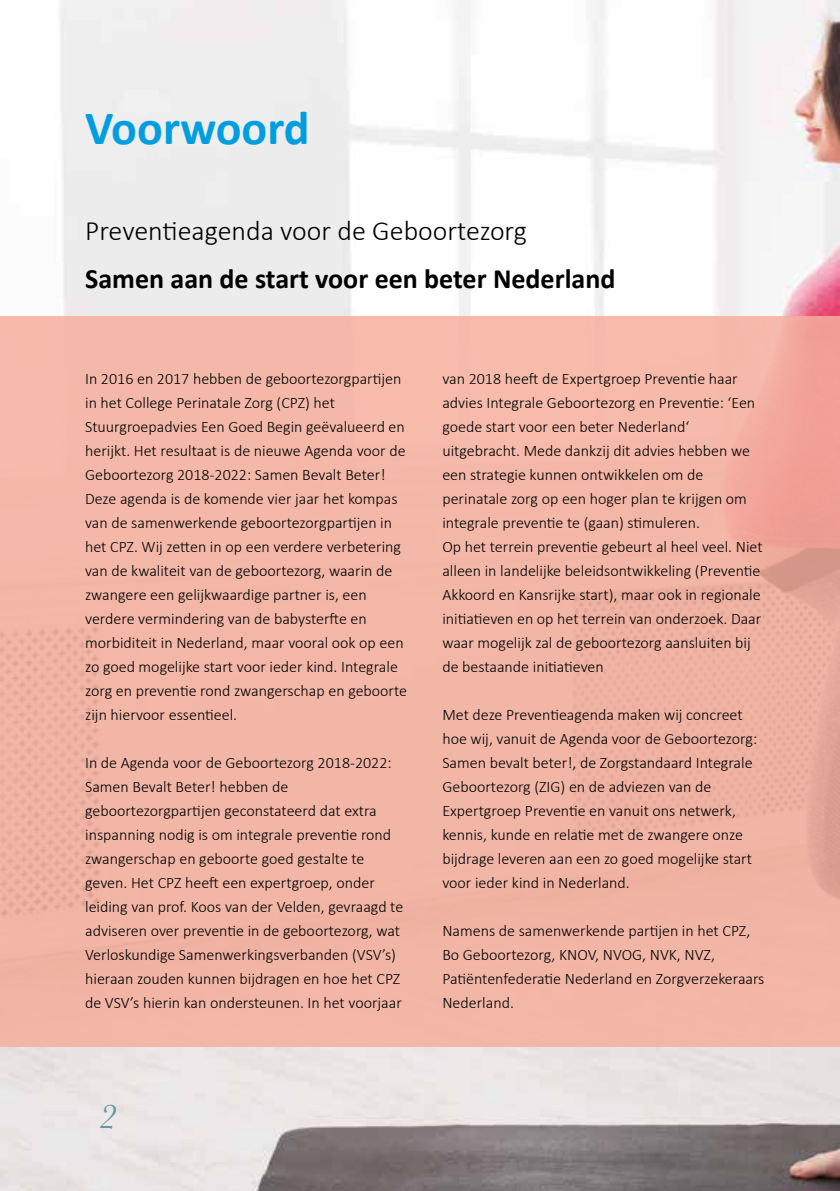
<style>
.page{position:relative;width:840px;height:1191px;background:#fff}
.page>*{position:absolute;margin:0;border:0;box-sizing:border-box;transform-origin:0 0}
.t1{font:700 48px "Calibri";color:#009ee0}
.t2{font:italic 35.4px "Baskerville";color:#6498a7}
.t3{font:700 28px "Calibri";color:#000}
.t4{font:300 28px "Calibri";color:#000}
.t5{font:300 16px/24px "Calibri";color:#000}
</style>
<div class="page">
<img style="left:0;top:0;width:839px;height:1191px">
<div style="left:0;top:316px;width:839px;height:731px;background:#f2b6a7"></div>
<h1 class="t1" style="left:85px;top:97px;width:226px">Voorwoord</h1>
<h3 class="t4" style="left:85px;top:213px;width:443px">Preventieagenda voor de Geboortezorg</h3>
<h3 class="t3" style="left:85px;top:261px;width:531px">Samen aan de start voor een beter Nederland</h3>
<p class="t5" style="left:85px;top:366px;width:323px">In 2016 en 2017 hebben de geboortezorgpartijen in het College Perinatale Zorg (CPZ) het Stuurgroepadvies Een Goed Begin geëvalueerd en herijkt. Het resultaat is de nieuwe Agenda voor de Geboortezorg 2018-2022: Samen Bevalt Beter!<br>Deze agenda is de komende vier jaar het kompas van de samenwerkende geboortezorgpartijen in het CPZ. Wij zetten in op een verdere verbetering van de kwaliteit van de geboortezorg, waarin de zwangere een gelijkwaardige partner is, een verdere vermindering van de babysterfte en morbiditeit in Nederland, maar vooral ook op een zo goed mogelijke start voor ieder kind. Integrale zorg en preventie rond zwangerschap en geboorte zijn hiervoor essentieel.</p>
<p class="t5" style="left:85px;top:750px;width:319px">In de Agenda voor de Geboortezorg 2018-2022:<br>Samen Bevalt Beter! hebben de geboortezorgpartijen geconstateerd dat extra inspanning nodig is om integrale preventie rond zwangerschap en geboorte goed gestalte te geven. Het CPZ heeft een expertgroep, onder leiding van prof. Koos van der Velden, gevraagd te adviseren over preventie in de geboortezorg, wat Verloskundige Samenwerkingsverbanden (VSV’s) hieraan zouden kunnen bijdragen en hoe het CPZ de VSV’s hierin kan ondersteunen. In het voorjaar</p>
<p class="t5" style="left:442px;top:366px;width:321px">van 2018 heeft de Expertgroep Preventie haar advies Integrale Geboortezorg en Preventie: ‘Een goede start voor een beter Nederland‘ uitgebracht. Mede dankzij dit advies hebben we een strategie kunnen ontwikkelen om de perinatale zorg op een hoger plan te krijgen om integrale preventie te (gaan) stimuleren.<br>Op het terrein preventie gebeurt al heel veel. Niet alleen in landelijke beleidsontwikkeling (Preventie Akkoord en Kansrijke start), maar ook in regionale initiatieven en op het terrein van onderzoek. Daar waar mogelijk zal de geboortezorg aansluiten bij de bestaande initiatieven</p>
<p class="t5" style="left:442px;top:702px;width:316px">Met deze Preventieagenda maken wij concreet hoe wij, vanuit de Agenda voor de Geboortezorg:<br>Samen bevalt beter!, de Zorgstandaard Integrale Geboortezorg (ZIG) en de adviezen van de Expertgroep Preventie en vanuit ons netwerk, kennis, kunde en relatie met de zwangere onze bijdrage leveren aan een zo goed mogelijke start voor ieder kind in Nederland.</p>
<p class="t5" style="left:442px;top:918px;width:323px">Namens de samenwerkende partijen in het CPZ, Bo Geboortezorg, KNOV, NVOG, NVK, NVZ, Patiëntenfederatie Nederland en Zorgverzekeraars Nederland.</p>
<h2 class="t2" style="left:99px;top:1093px;width:19px">2</h2>
</div>
